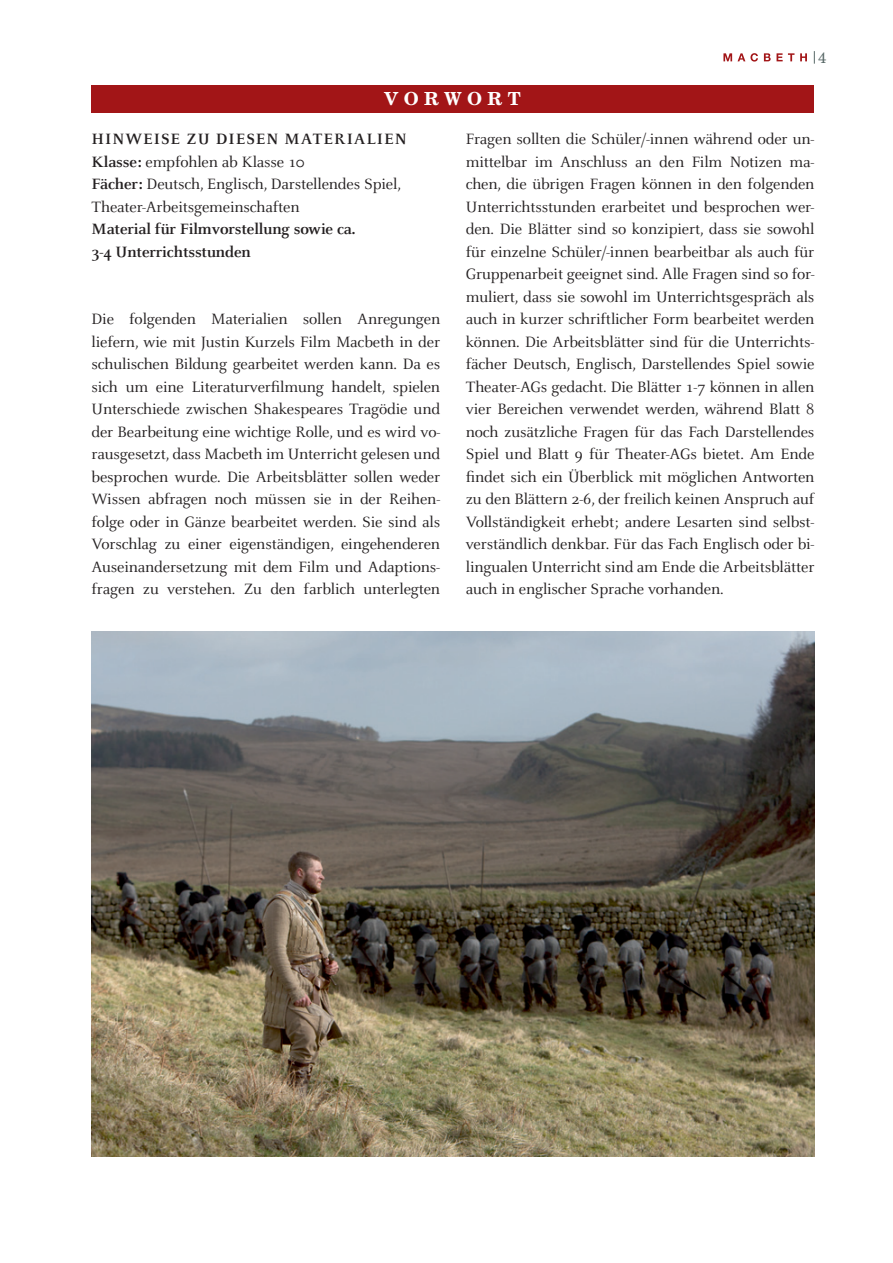
<style>
.page{position:relative;width:893px;height:1263px;background:#fff}
.page>*{position:absolute;margin:0;border:0;box-sizing:border-box;transform-origin:0 0}
.t1{font:700 18px "New Century Schlbk LT Std";letter-spacing:.3em;color:#fff}
.t2{font:16.5px/22.5px "Celeste";letter-spacing:-.01em;color:#231f20;text-align:justify}
.t3{font:700 16.5px/22.5px "Celeste";letter-spacing:-.01em;color:#231f20}
.t4{font:15px "New Century Schlbk LT Std";color:#586867}
.s1{font-weight:700}
</style>
<div class="page">
<svg style="left:814px;top:51px;width:1px;height:13px"></svg>
<svg style="left:723px;top:53px;width:84px;height:9px"></svg>
<div style="left:91px;top:85px;width:723px;height:28px;background:#a21517"></div>
<img style="left:91px;top:632px;width:723px;height:525px">
<p class="t4" style="left:818px;top:52px;width:10px">4</p>
<p class="t1" style="left:385px;top:92px;width:138px">VORWORT</p>
<p class="t2" style="left:92px;top:129px;width:317px;text-align:left"><span class="s1">HINWEISE ZU DIESEN MATERIALIEN Klasse:</span> empfohlen ab Klasse 10<br><span class="s1">Fächer:</span> Deutsch, Englisch, Darstellendes Spiel, Theater-Arbeitsgemeinschaften</p>
<p class="t3" style="left:92px;top:219px;width:265px">Material für Filmvorstellung sowie ca.<br>3-4 Unterrichtsstunden</p>
<p class="t2" style="left:466px;top:129px;width:350px">Fragen sollten die Schüler/-innen während oder un&shy;mittelbar im Anschluss an den Film Notizen ma&shy;chen, die übrigen Fragen können in den folgenden Unterrichtsstunden erarbeitet und besprochen wer&shy;den. Die Blätter sind so konzipiert, dass sie sowohl für einzelne Schüler/-innen bearbeitbar als auch für Gruppenarbeit geeignet sind. Alle Fragen sind so for&shy;muliert, dass sie sowohl im Unterrichtsgespräch als auch in kurzer schriftlicher Form bearbeitet werden können. Die Arbeitsblätter sind für die Unterrichts&shy;fächer Deutsch, Englisch, Darstellendes Spiel sowie Theater-AGs gedacht. Die Blätter 1-7 können in allen vier Bereichen verwendet werden, während Blatt 8 noch zusätzliche Fragen für das Fach Darstellendes Spiel und Blatt 9 für Theater-AGs bietet. Am Ende findet sich ein Überblick mit möglichen Antworten zu den Blättern 2-6, der freilich keinen Anspruch auf Vollständigkeit erhebt; andere Lesarten sind selbst&shy;verständlich denkbar. Für das Fach Englisch oder bi&shy;lingualen Unterricht sind am Ende die Arbeitsblätter auch in englischer Sprache vorhanden.</p>
<p class="t2" style="left:92px;top:309px;width:350px">Die folgenden Materialien sollen Anregungen liefern, wie mit Justin Kurzels Film Macbeth in der schulischen Bildung gearbeitet werden kann. Da es sich um eine Literaturverfilmung handelt, spielen Unterschiede zwischen Shakespeares Tragödie und der Bearbeitung eine wichtige Rolle, und es wird vo&shy;rausgesetzt, dass Macbeth im Unterricht gelesen und besprochen wurde. Die Arbeitsblätter sollen weder Wissen abfragen noch müssen sie in der Reihen&shy;folge oder in Gänze bearbeitet werden. Sie sind als Vorschlag zu einer eigenständigen, eingehenderen Auseinandersetzung mit dem Film und Adaptions&shy;fragen zu verstehen. Zu den farblich unterlegten</p>
</div>
